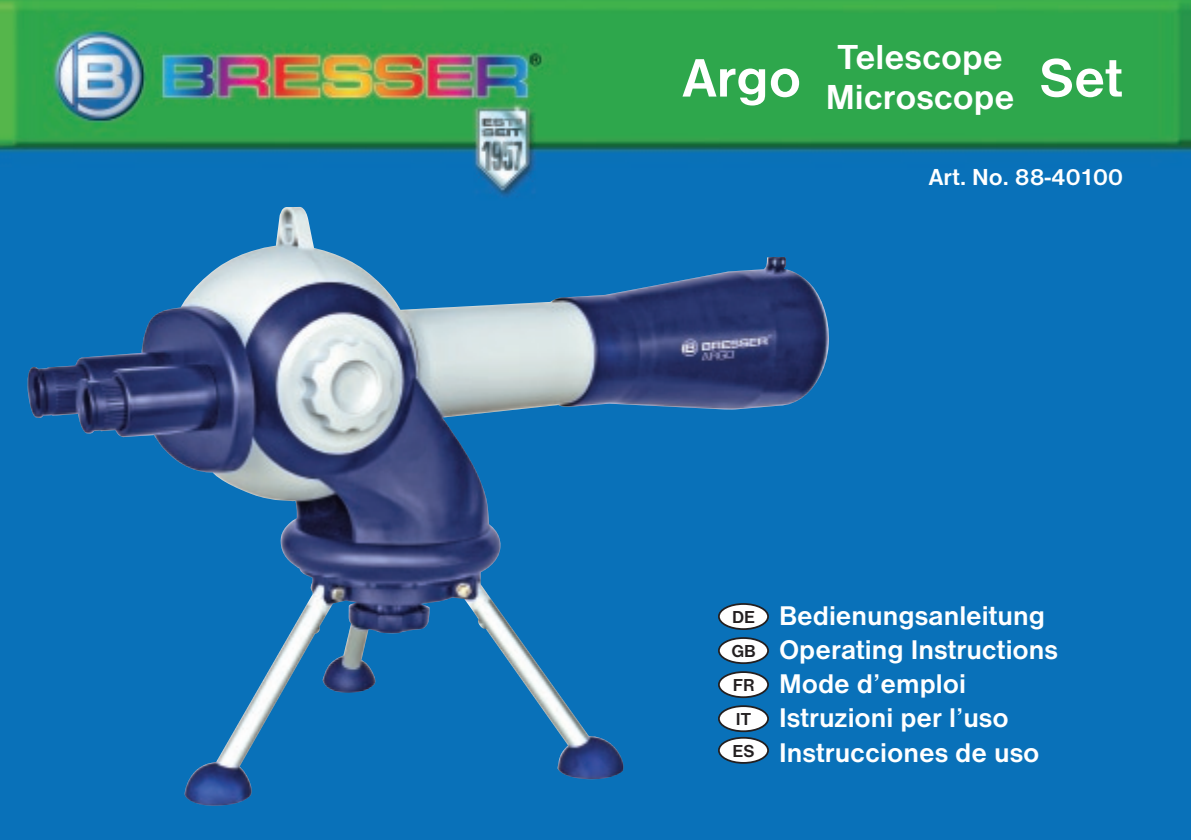
<style>
.page{position:relative;width:1191px;height:840px;background:#fff}
.page>*{position:absolute;margin:0;border:0;box-sizing:border-box;transform-origin:0 0}
.t1{font:700 56px "Nimbus San D";color:#fff}
.t2{font:700 36px/40px "Nimbus San D";color:#fff;text-align:center}
.t3{font:700 28px/34.2px "Nimbus San D";color:#fff}
.t4{font:700 24px "Nimbus San D";color:#fff}
.t5{font:700 18px/34px "Nimbus San D";color:#231f20;text-align:justify}
</style>
<div class="page">
<img style="left:0;top:0;width:1191px;height:839px">
<img style="left:27px;top:207px;width:803px;height:599px">
<p class="t2" style="left:825px;top:37px;width:190px">Telescope<br>Microscope</p>
<h1 class="t1" style="left:682px;top:46px;width:120px">Argo</h1>
<h1 class="t1" style="left:1039px;top:46px;width:85px">Set</h1>
<p class="t4" style="left:928px;top:163px;width:196px">Art. No. 88-40100</p>
<p class="t5" style="left:731px;top:599px;width:26px">DE GB FR IT</p>
<p class="t5" style="left:732px;top:733px;width:24px">ES</p>
<p class="t3" style="left:779px;top:598px;width:281px">Bedienungsanleitung<br>Operating Instructions<br>Mode d’emploi<br>Istruzioni per l’uso<br>Instrucciones de uso</p>
</div>
